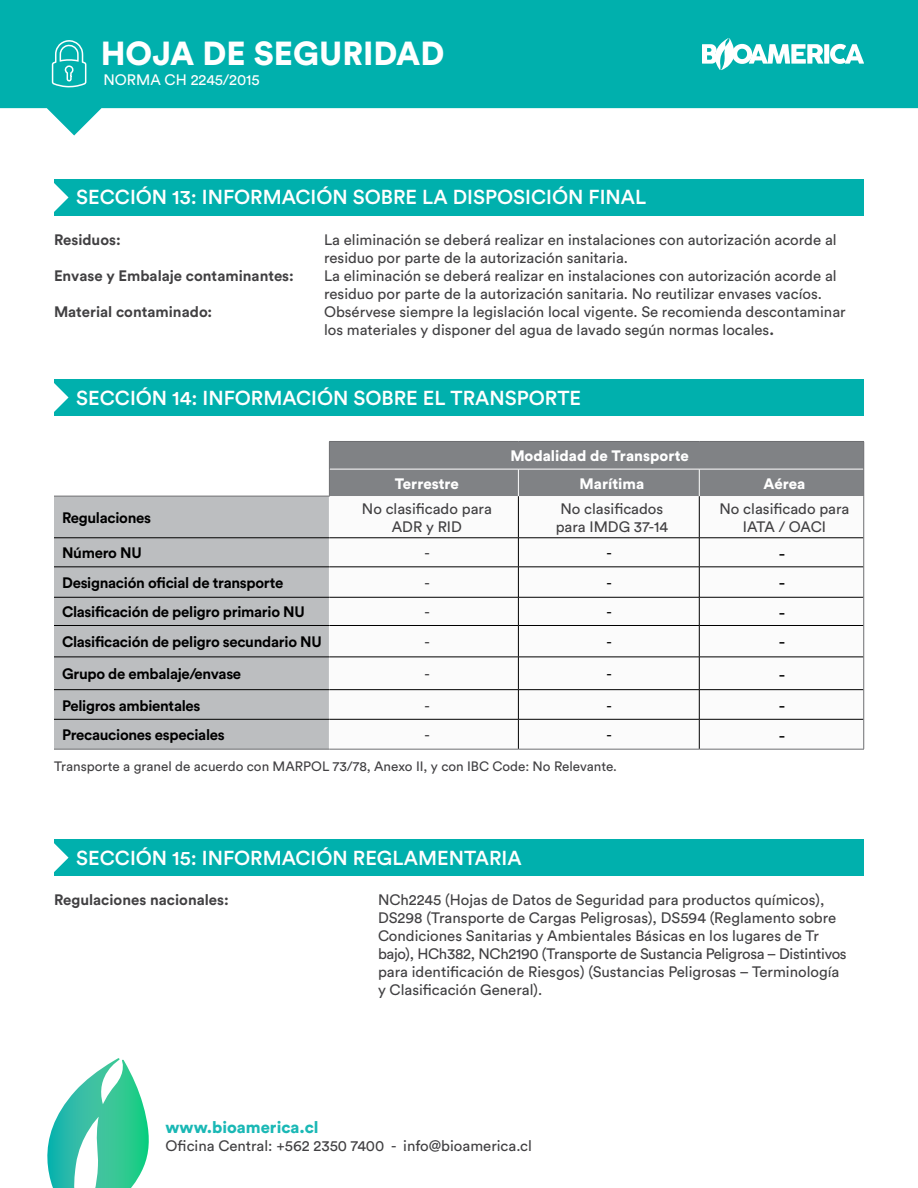
<style>
.page{position:relative;width:918px;height:1188px;background:#fff}
.page>*{position:absolute;margin:0;border:0;box-sizing:border-box;transform-origin:0 0}
.t1{font:900 33px "Circular Std";color:#fff}
.t2{font:500 20.1px "Circular Std";color:#fff}
.t3{font:18px "Circular Std";color:#000}
.t4{font:900 16.5px "Circular Std";color:#1ab8b5}
.t5{font:15px/18px "Circular Std";color:#414042}
.t6{font:700 15px "Circular Std";letter-spacing:-.02em;color:#000}
.t7{font:700 15px "Circular Std";color:#414042}
.t8{font:900 15px "Circular Std";color:#fff}
.t9{font:15px "Circular Std";color:#fff}
.t10{font:15px "Circular Std";color:#000}
.t11{font:13.5px "Circular Std";color:#414042}
.s1{font-weight:700}
</style>
<div class="page">
<svg style="left:47px;top:1058px;width:102px;height:130px"></svg>
<svg style="left:0;top:0;width:918px;height:136px;fill:#00b0ad"></svg>
<svg style="left:702px;top:38px;width:162px;height:32px"></svg>
<svg style="left:51px;top:39px;width:36px;height:49px;background:#32bfbd"></svg>
<div style="left:54px;top:179px;width:810px;height:37px;background:#00b0ad"></div>
<svg style="left:54px;top:183px;width:15px;height:29px"></svg>
<div style="left:54px;top:379px;width:810px;height:37px;background:#00b0ad"></div>
<svg style="left:54px;top:383px;width:15px;height:29px"></svg>
<div style="left:54px;top:497px;width:275px;height:252px;background:#bcbec0"></div>
<svg style="left:330px;top:496px;width:533px;height:253px"></svg>
<hr style="left:518px;top:496px;width:1px;height:42px;background:#000">
<hr style="left:699px;top:496px;width:1px;height:42px;background:#000">
<svg style="left:518px;top:539px;width:1px;height:28px"></svg>
<svg style="left:699px;top:539px;width:1px;height:28px"></svg>
<hr style="left:518px;top:567px;width:1px;height:30px;background:#000">
<hr style="left:699px;top:567px;width:1px;height:30px;background:#000">
<svg style="left:518px;top:598px;width:1px;height:27px"></svg>
<svg style="left:699px;top:598px;width:1px;height:27px"></svg>
<hr style="left:518px;top:626px;width:1px;height:31px;background:#000">
<hr style="left:699px;top:626px;width:1px;height:31px;background:#000">
<hr style="left:518px;top:657px;width:1px;height:32px;background:#000">
<hr style="left:699px;top:657px;width:1px;height:32px;background:#000">
<svg style="left:518px;top:690px;width:1px;height:59px"></svg>
<svg style="left:699px;top:690px;width:1px;height:59px"></svg>
<hr style="left:54px;top:538px;width:275px;height:1px;background:#000">
<hr style="left:329px;top:538px;width:189px;height:1px;background:#000">
<hr style="left:518px;top:538px;width:181px;height:1px;background:#000">
<hr style="left:699px;top:538px;width:164px;height:1px;background:#000">
<hr style="left:54px;top:567px;width:275px;height:1px;background:#000">
<hr style="left:329px;top:567px;width:189px;height:1px;background:#000">
<hr style="left:518px;top:567px;width:181px;height:1px;background:#000">
<hr style="left:699px;top:567px;width:164px;height:1px;background:#000">
<hr style="left:54px;top:597px;width:275px;height:1px;background:#000">
<hr style="left:329px;top:597px;width:189px;height:1px;background:#000">
<hr style="left:518px;top:597px;width:181px;height:1px;background:#000">
<hr style="left:699px;top:597px;width:164px;height:1px;background:#000">
<hr style="left:54px;top:625px;width:275px;height:1px;background:#000">
<hr style="left:329px;top:625px;width:189px;height:1px;background:#000">
<hr style="left:518px;top:625px;width:181px;height:1px;background:#000">
<hr style="left:699px;top:625px;width:164px;height:1px;background:#000">
<hr style="left:54px;top:657px;width:275px;height:1px;background:#000">
<hr style="left:329px;top:657px;width:189px;height:1px;background:#000">
<hr style="left:518px;top:657px;width:181px;height:1px;background:#000">
<hr style="left:699px;top:657px;width:164px;height:1px;background:#000">
<hr style="left:54px;top:689px;width:275px;height:1px;background:#000">
<hr style="left:329px;top:689px;width:189px;height:1px;background:#000">
<hr style="left:518px;top:689px;width:181px;height:1px;background:#000">
<hr style="left:699px;top:689px;width:164px;height:1px;background:#000">
<hr style="left:54px;top:719px;width:275px;height:1px;background:#000">
<hr style="left:329px;top:719px;width:189px;height:1px;background:#000">
<hr style="left:518px;top:719px;width:181px;height:1px;background:#000">
<hr style="left:699px;top:719px;width:164px;height:1px;background:#000">
<hr style="left:54px;top:496px;width:276px;height:1px;background:#6d6e71">
<hr style="left:863px;top:496px;width:1px;height:42px;background:#6d6e71">
<svg style="left:863px;top:538px;width:1px;height:29px"></svg>
<hr style="left:863px;top:567px;width:1px;height:30px;background:#6d6e71">
<svg style="left:863px;top:597px;width:1px;height:28px"></svg>
<hr style="left:863px;top:625px;width:1px;height:32px;background:#6d6e71">
<hr style="left:863px;top:657px;width:1px;height:33px;background:#6d6e71">
<svg style="left:863px;top:690px;width:1px;height:29px"></svg>
<hr style="left:863px;top:719px;width:1px;height:30px;background:#6d6e71">
<hr style="left:54px;top:749px;width:275px;height:1px;background:#6d6e71">
<hr style="left:329px;top:749px;width:189px;height:1px;background:#6d6e71">
<hr style="left:518px;top:749px;width:181px;height:1px;background:#6d6e71">
<hr style="left:699px;top:749px;width:165px;height:1px;background:#6d6e71">
<div style="left:329px;top:441px;width:535px;height:55px;background:#808285"></div>
<div style="left:54px;top:839px;width:810px;height:37px;background:#00b0ad"></div>
<svg style="left:54px;top:843px;width:15px;height:29px"></svg>
<h1 class="t1" style="left:101px;top:31px;width:345px">HOJA DE SEGURIDAD</h1>
<p class="t9" style="left:104px;top:70px;width:158px">NORMA CH 2245/2015</p>
<h2 class="t2" style="left:76px;top:184px;width:572px">SECCIÓN 13: INFORMACIÓN SOBRE LA DISPOSICIÓN FINAL</h2>
<p class="t7" style="left:54px;top:230px;width:68px">Residuos:</p>
<p class="t5" style="left:324px;top:230px;width:514px">La eliminación se deberá realizar en instalaciones con autorización acorde al residuo por parte de la autorización sanitaria.</p>
<p class="t7" style="left:54px;top:266px;width:241px">Envase y Embalaje contaminantes:</p>
<p class="t5" style="left:324px;top:266px;width:514px">La eliminación se deberá realizar en instalaciones con autorización acorde al residuo por parte de la autorización sanitaria. No reutilizar envases vacíos.</p>
<p class="t7" style="left:54px;top:302px;width:160px">Material contaminado:</p>
<p class="t5" style="left:324px;top:302px;width:523px">Obsérvese siempre la legislación local vigente. Se recomienda descontaminar los materiales y disponer del agua de lavado según normas locales<span class="s1">.</span></p>
<h2 class="t2" style="left:76px;top:385px;width:507px">SECCIÓN 14: INFORMACIÓN SOBRE EL TRANSPORTE</h2>
<p class="t8" style="left:510px;top:446px;width:180px">Modalidad de Transporte</p>
<p class="t8" style="left:395px;top:473px;width:66px">Terrestre</p>
<p class="t8" style="left:579px;top:473px;width:66px">Marítima</p>
<p class="t8" style="left:764px;top:473px;width:43px">Aérea</p>
<p class="t6" style="left:62px;top:508px;width:91px">Regulaciones</p>
<p class="t5" style="left:362px;top:500px;width:131px;text-align:center">No clasificado para<br>ADR y RID</p>
<p class="t5" style="left:556px;top:500px;width:114px;text-align:center">No clasificados para IMDG 37-14</p>
<p class="t5" style="left:720px;top:500px;width:131px;text-align:center">No clasificado para<br>IATA / OACI</p>
<p class="t6" style="left:62px;top:543px;width:81px">Número NU</p>
<p class="t5" style="left:425px;top:544px;width:7px">-</p>
<p class="t10" style="left:607px;top:544px;width:7px">-</p>
<p class="t3" style="left:779px;top:542px;width:8px">-</p>
<p class="t6" style="left:62px;top:573px;width:223px">Designación oficial de transporte</p>
<p class="t5" style="left:425px;top:574px;width:7px">-</p>
<p class="t10" style="left:607px;top:574px;width:7px">-</p>
<p class="t3" style="left:779px;top:572px;width:8px">-</p>
<p class="t6" style="left:62px;top:602px;width:244px">Clasificación de peligro primario NU</p>
<p class="t5" style="left:425px;top:603px;width:7px">-</p>
<p class="t10" style="left:607px;top:603px;width:7px">-</p>
<p class="t3" style="left:779px;top:601px;width:8px">-</p>
<p class="t6" style="left:62px;top:632px;width:261px">Clasificación de peligro secundario NU</p>
<p class="t5" style="left:425px;top:633px;width:7px">-</p>
<p class="t10" style="left:607px;top:633px;width:7px">-</p>
<p class="t3" style="left:779px;top:631px;width:8px">-</p>
<p class="t6" style="left:62px;top:664px;width:181px">Grupo de embalaje/envase</p>
<p class="t5" style="left:425px;top:665px;width:7px">-</p>
<p class="t10" style="left:607px;top:665px;width:7px">-</p>
<p class="t3" style="left:779px;top:663px;width:8px">-</p>
<p class="t6" style="left:62px;top:696px;width:140px">Peligros ambientales</p>
<p class="t5" style="left:425px;top:696px;width:7px">-</p>
<p class="t10" style="left:607px;top:696px;width:7px">-</p>
<p class="t3" style="left:779px;top:695px;width:8px">-</p>
<p class="t6" style="left:62px;top:725px;width:164px">Precauciones especiales</p>
<p class="t5" style="left:425px;top:726px;width:7px">-</p>
<p class="t10" style="left:607px;top:726px;width:7px">-</p>
<p class="t3" style="left:779px;top:724px;width:8px">-</p>
<p class="t11" style="left:54px;top:758px;width:565px">Transporte a granel de acuerdo con MARPOL 73/78, Anexo II, y con IBC Code: No Relevante.</p>
<h2 class="t2" style="left:76px;top:845px;width:447px">SECCIÓN 15: INFORMACIÓN REGLAMENTARIA</h2>
<p class="t7" style="left:54px;top:890px;width:176px">Regulaciones nacionales:</p>
<p class="t5" style="left:378px;top:891px;width:470px">NCh2245 (Hojas de Datos de Seguridad para productos químicos), DS298 (Transporte de Cargas Peligrosas), DS594 (Reglamento sobre Condiciones Sanitarias y Ambientales Básicas en los lugares de Tr bajo), HCh382, NCh2190 (Transporte de Sustancia Peligrosa – Distintivos para identificación de Riesgos) (Sustancias Peligrosas – Terminología y Clasificación General).</p>
<p class="t4" style="left:166px;top:1117px;width:155px">www.bioamerica.cl</p>
<p class="t5" style="left:166px;top:1137px;width:368px">Oficina Central: +562 2350 7400 - info@bioamerica.cl</p>
</div>
